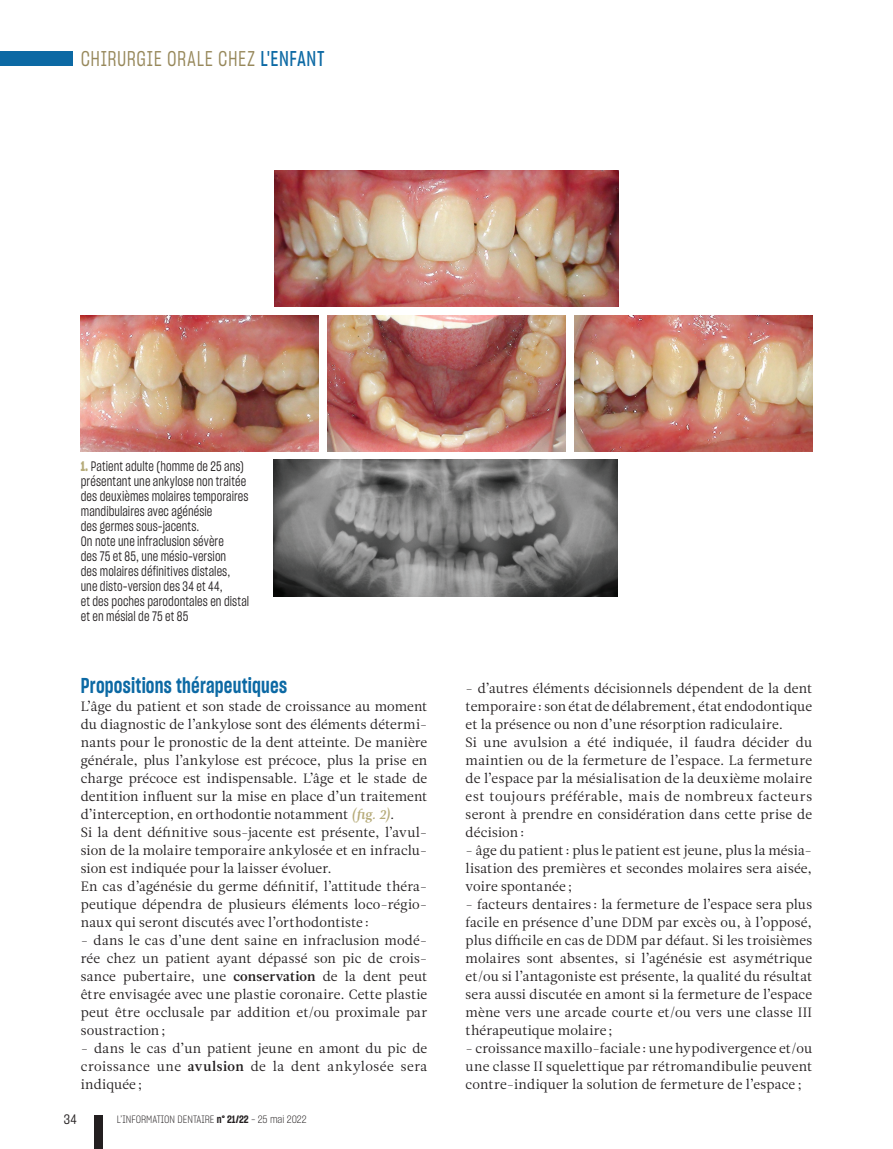
<style>
.page{position:relative;width:893px;height:1149px;background:#fff}
.page>*{position:absolute;margin:0;border:0;box-sizing:border-box;transform-origin:0 0}
.t1{font:21px "Sharp Grotesk Book 15";letter-spacing:.03em;color:#97885b;scale:.9 1}
.t2{font:21px "Sharp Grotesk Semi Bold 15";letter-spacing:.01em;color:#0c69a4;scale:.91 1}
.t3{font:13.5px/18px "Leitura News Roman 1";letter-spacing:.01em;color:#231f20;text-align:justify}
.t4{font:13.5px/15px "Sharp Grotesk Book 15";letter-spacing:.01em;color:#231f20;scale:.88 1}
.t5{font:13.5px "Sharp Grotesk Book 15";letter-spacing:.01em;color:#231f20}
.t6{font:10.5px "Sharp Grotesk Light 15";color:#231f20}
.s1{font-family:"Sharp Grotesk Medium 15";color:#0c69a4}
.s2{font-family:"Sharp Grotesk Bold 15";color:#b6ab79}
.s3{font-family:"Leitura News Italic 3";color:#b6ab79}
.s4{font-family:"Leitura News Roman 3"}
.s5{font-family:"Sharp Grotesk Semi Bold 15"}
</style>
<div class="page">
<div style="left:0;top:51px;width:72px;height:15px;background:#0c69a4"></div>
<div style="left:94px;top:1114px;width:8px;height:34px;background:#231f20"></div>
<img style="left:327px;top:315px;width:239px;height:136px">
<img style="left:574px;top:315px;width:238px;height:136px">
<img style="left:274px;top:170px;width:345px;height:136px">
<img style="left:81px;top:315px;width:238px;height:136px">
<img style="left:273px;top:459px;width:345px;height:137px">
<h1 class="t1" style="left:81px;top:44px;width:272px">CHIRURGIE ORALE CHEZ <span class="s1">L'ENFANT</span></h1>
<p class="t4" style="left:81px;top:457px;width:193px"><span class="s2">1.</span> Patient adulte (homme de 25 ans) présentant une ankylose non traitée des deuxièmes molaires temporaires mandibulaires avec agénésie<br>des germes sous-jacents.<br>On note une infraclusion sévère<br>des 75 et 85, une mésio-version<br>des molaires définitives distales, une disto-version des 34 et 44,<br>et des poches parodontales en distal et en mésial de 75 et 85</p>
<h1 class="t2" style="left:81px;top:670px;width:228px">Propositions thérapeutiques</h1>
<p class="t3" style="left:81px;top:697px;width:348px;text-align:left">L’âge du patient et son stade de croissance au moment du diagnostic de l’ankylose sont des éléments détermi&shy;nants pour le pronostic de la dent atteinte. De manière générale, plus l’ankylose est précoce, plus la prise en charge précoce est indispensable. L’âge et le stade de dentition influent sur la mise en place d’un traitement d’interception, en orthodontie notamment <span class="s3">(fig. 2)</span>.<br>Si la dent définitive sous-jacente est présente, l’avul&shy;sion de la molaire temporaire ankylosée et en infraclu&shy;sion est indiquée pour la laisser évoluer.<br>En cas d’agénésie du germe définitif, l’attitude théra&shy;peutique dépendra de plusieurs éléments loco-régio&shy;naux qui seront discutés avec l’orthodontiste :</p>
<p class="t3" style="left:81px;top:931px;width:348px">- dans le cas d’une dent saine en infraclusion modé&shy;rée chez un patient ayant dépassé son pic de crois&shy;sance pubertaire, une <span class="s4">conservation</span> de la dent peut être envisagée avec une plastie coronaire. Cette plastie peut être occlusale par addition et/ou proximale par soustraction;</p>
<p class="t3" style="left:81px;top:1039px;width:348px">- dans le cas d’un patient jeune en amont du pic de croissance une <span class="s4">avulsion</span> de la dent ankylosée sera indiquée ;</p>
<p class="t5" style="left:64px;top:1109px;width:15px">34</p>
<p class="t6" style="left:117px;top:1111px;width:191px">L’INFORMATION DENTAIRE <span class="s5">n° 21/22</span> - 25 mai 2022</p>
<p class="t3" style="left:466px;top:679px;width:348px;text-align:left">- d’autres éléments décisionnels dépendent de la dent temporaire : son état de délabrement, état endodontique et la présence ou non d’une résorption radiculaire.<br>Si une avulsion a été indiquée, il faudra décider du maintien ou de la fermeture de l’espace. La fermeture de l’espace par la mésialisation de la deuxième molaire est toujours préférable, mais de nombreux facteurs seront à prendre en considération dans cette prise de décision:</p>
<p class="t3" style="left:466px;top:841px;width:348px">- âge du patient: plus le patient est jeune, plus la mésia&shy;lisation des premières et secondes molaires sera aisée, voire spontanée ;</p>
<p class="t3" style="left:466px;top:895px;width:348px">- facteurs dentaires : la fermeture de l’espace sera plus facile en présence d’une DDM par excès ou, à l’opposé, plus difficile en cas de DDM par défaut. Si les troisièmes molaires sont absentes, si l’agénésie est asymétrique et/ou si l’antagoniste est présente, la qualité du résultat sera aussi discutée en amont si la fermeture de l’espace mène vers une arcade courte et/ou vers une classe III thérapeutique molaire ;</p>
<p class="t3" style="left:466px;top:1039px;width:348px">- croissance maxillo-faciale : une hypodivergence et/ou une classe II squelettique par rétromandibulie peuvent contre-indiquer la solution de fermeture de l’espace ;</p>
</div>
